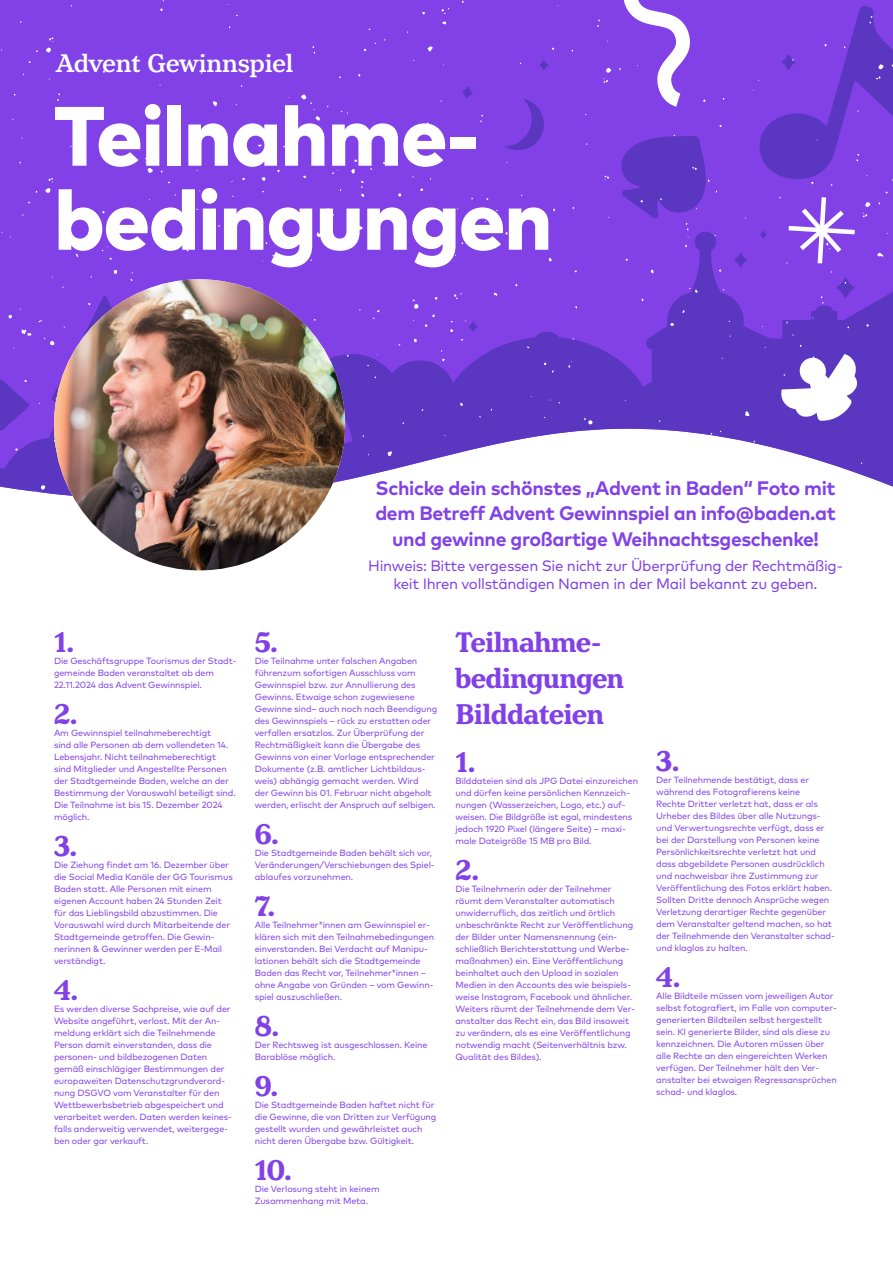
<style>
.page{position:relative;width:893px;height:1263px;background:#fff}
.page>*{position:absolute;margin:0;border:0;box-sizing:border-box;transform-origin:0 0}
.Cover_Titel_Tagen{font:800 84px/84px "Mark OT";letter-spacing:-.015em;color:#fff}
.Titel_Tagen{font:700 condensed 30px/36px "Henriette";letter-spacing:-.005em;color:#8241e6}
.Cover_Subline_Tagen{font:500 27px "Henriette";color:#fff}
.uber{font:700 19.5px/25.5px "Mark OT";letter-spacing:-.02em;color:#8241e6;text-align:center}
.uber-2{font:15px/18px "Mark OT";letter-spacing:-.02em;color:#8241e6;text-align:center}
.Kontakt_Details_Tagen{font:9px/12px "Mark OT";letter-spacing:-.015em;color:#8241e6}
</style>
<div class="page">
<img style="left:0;top:0;width:893px;height:559px">
<img style="left:54px;top:279px;width:291px;height:291px;border-radius:146px">
<svg style="left:468px;top:321px;width:10px;height:11px"></svg>
<svg style="left:539px;top:60px;width:10px;height:10px"></svg>
<svg style="left:505px;top:98px;width:42px;height:56px;background:#763ddb"></svg>
<svg style="left:462px;top:86px;width:11px;height:13px"></svg>
<svg style="left:781px;top:354px;width:77px;height:67px"></svg>
<p class="Cover_Subline_Tagen" style="left:56px;top:48px;width:239px">Advent Gewinnspiel</p>
<p class="Cover_Titel_Tagen" style="left:54px;top:92px;width:500px">Teilnahme&shy;bedingungen</p>
<p class="Titel_Tagen" style="left:54px;top:624px;width:22px">1.</p>
<p class="Kontakt_Details_Tagen" style="left:54px;top:655px;width:184px">Die Geschäftsgruppe Tourismus der Stadt&shy;gemeinde Baden veranstaltet ab dem<br>22.11.2024 das Advent Gewinnspiel.</p>
<p class="Titel_Tagen" style="left:54px;top:696px;width:25px">2.</p>
<p class="Kontakt_Details_Tagen" style="left:54px;top:727px;width:159px">Am Gewinnspiel teilnahmeberechtigt</p>
<p class="Kontakt_Details_Tagen" style="left:54px;top:739px;width:183px">sind alle Personen ab dem vollendeten 14.<br>Lebensjahr. Nicht teilnahmeberechtigt sind Mitglieder und Angestellte Personen der Stadtgemeinde Baden, welche an der Bestimmung der Vorauswahl beteiligt sind.<br>Die Teilnahme ist bis 15. Dezember 2024 möglich.</p>
<p class="Titel_Tagen" style="left:54px;top:828px;width:25px">3.</p>
<p class="Kontakt_Details_Tagen" style="left:54px;top:859px;width:180px">Die Ziehung findet am 16. Dezember über die Social Media Kanäle der GG Tourismus Baden statt. Alle Personen mit einem eigenen Account haben 24 Stunden Zeit für das Lieblingsbild abzustimmen. Die Vorauswahl wird durch Mitarbeitende der Stadtgemeinde getroffen. Die Gewin&shy;nerinnen &amp; Gewinner werden per E-Mail verständigt.</p>
<p class="Titel_Tagen" style="left:54px;top:972px;width:26px">4.</p>
<p class="Kontakt_Details_Tagen" style="left:54px;top:1003px;width:178px">Es werden diverse Sachpreise, wie auf der</p>
<p class="Kontakt_Details_Tagen" style="left:54px;top:1015px;width:180px">Website angeführt, verlost. Mit der An&shy;meldung erklärt sich die Teilnehmende Person damit einverstanden, dass die personen- und bildbezogenen Daten gemäß einschlägiger Bestimmungen der europaweiten Datenschutzgrundverord&shy;nung DSGVO vom Veranstalter für den Wettbewerbsbetrieb abgespeichert und verarbeitet werden. Daten werden keines&shy;falls anderweitig verwendet, weitergege&shy;ben oder gar verkauft.</p>
<p class="uber" style="left:375px;top:474px;width:462px">Schicke dein schönstes „Advent in Baden“ Foto mit dem Betreff Advent Gewinnspiel an info@baden.at und gewinne großartige Weihnachtsgeschenke!</p>
<p class="uber-2" style="left:368px;top:557px;width:476px">Hinweis: Bitte vergessen Sie nicht zur Überprüfung der Rechtmäßig&shy;keit Ihren vollständigen Namen in der Mail bekannt zu geben.</p>
<p class="Titel_Tagen" style="left:255px;top:624px;width:25px">5.</p>
<p class="Kontakt_Details_Tagen" style="left:255px;top:655px;width:184px">Die Teilnahme unter falschen Angaben führenzum sofortigen Ausschluss vom Gewinnspiel bzw. zur Annullierung des Gewinns. Etwaige schon zugewiesene Gewinne sind– auch noch nach Beendigung des Gewinnspiels – rück zu erstatten oder verfallen ersatzlos. Zur Überprüfung der Rechtmäßigkeit kann die Übergabe des Gewinns von einer Vorlage entsprechender Dokumente (z.B. amtlicher Lichtbildaus&shy;weis) abhängig gemacht werden. Wird<br>der Gewinn bis 01. Februar nicht abgeholt werden, erlischt der Anspruch auf selbigen.</p>
<p class="Titel_Tagen" style="left:255px;top:816px;width:26px">6.</p>
<p class="Kontakt_Details_Tagen" style="left:255px;top:847px;width:181px">Die Stadtgemeinde Baden behält sich vor,<br>Veränderungen/Verschiebungen des Spiel&shy;ablaufes vorzunehmen.</p>
<p class="Titel_Tagen" style="left:255px;top:888px;width:22px">7.</p>
<p class="Kontakt_Details_Tagen" style="left:255px;top:919px;width:181px">Alle Teilnehmer*innen am Gewinnspiel er&shy;klären sich mit den Teilnahmebedingungen einverstanden. Bei Verdacht auf Manipu&shy;lationen behält sich die Stadtgemeinde Baden das Recht vor, Teilnehmer*innen – ohne Angabe von Gründen – vom Gewinn&shy;spiel auszuschließen.</p>
<p class="Titel_Tagen" style="left:255px;top:1008px;width:26px">8.</p>
<p class="Kontakt_Details_Tagen" style="left:255px;top:1039px;width:174px">Der Rechtsweg ist ausgeschlossen. Keine<br>Barablöse möglich.</p>
<p class="Titel_Tagen" style="left:255px;top:1068px;width:25px">9.</p>
<p class="Kontakt_Details_Tagen" style="left:255px;top:1099px;width:181px">Die Stadtgemeinde Baden haftet nicht für</p>
<p class="Kontakt_Details_Tagen" style="left:255px;top:1111px;width:183px">die Gewinne, die von Dritten zur Verfügung</p>
<p class="Kontakt_Details_Tagen" style="left:255px;top:1123px;width:169px">gestellt wurden und gewährleistet auch</p>
<p class="Kontakt_Details_Tagen" style="left:255px;top:1135px;width:161px">nicht deren Übergabe bzw. Gültigkeit.</p>
<p class="Titel_Tagen" style="left:255px;top:1152px;width:39px">10.</p>
<p class="Kontakt_Details_Tagen" style="left:255px;top:1183px;width:127px">Die Verlosung steht in keinem<br>Zusammenhang mit Meta.</p>
<p class="Titel_Tagen" style="left:455px;top:624px;width:170px">Teilnahme&shy;bedingungen<br>Bilddateien</p>
<p class="Titel_Tagen" style="left:455px;top:744px;width:22px">1.</p>
<p class="Kontakt_Details_Tagen" style="left:455px;top:775px;width:184px">Bilddateien sind als JPG Datei einzureichen</p>
<p class="Kontakt_Details_Tagen" style="left:455px;top:787px;width:178px">und dürfen keine persönlichen Kennzeich&shy;nungen (Wasserzeichen, Logo, etc.) auf&shy;weisen. Die Bildgröße ist egal, mindestens jedoch 1920 Pixel (längere Seite) – maxi&shy;male Dateigröße 15 MB pro Bild.</p>
<p class="Titel_Tagen" style="left:455px;top:852px;width:25px">2.</p>
<p class="Kontakt_Details_Tagen" style="left:455px;top:883px;width:181px">Die Teilnehmerin oder der Teilnehmer räumt dem Veranstalter automatisch unwiderruflich, das zeitlich und örtlich unbeschränkte Recht zur Veröffentlichung der Bilder unter Namensnennung (ein&shy;schließlich Berichterstattung und Werbe&shy;maßnahmen) ein. Eine Veröffentlichung beinhaltet auch den Upload in sozialen Medien in den Accounts des wie beispiels&shy;weise Instagram, Facebook und ähnlicher.<br>Weiters räumt der Teilnehmende dem Ver&shy;anstalter das Recht ein, das Bild insoweit zu verändern, als es eine Veröffentlichung notwendig macht (Seitenverhältnis bzw.<br>Qualität des Bildes).</p>
<p class="Titel_Tagen" style="left:656px;top:743px;width:25px">3.</p>
<p class="Kontakt_Details_Tagen" style="left:656px;top:773px;width:180px">Der Teilnehmende bestätigt, dass er während des Fotografierens keine<br>Rechte Dritter verletzt hat, dass er als Urheber des Bildes über alle Nutzungs&shy;und Verwertungsrechte verfügt, dass er bei der Darstellung von Personen keine Persönlichkeitsrechte verletzt hat und dass abgebildete Personen ausdrücklich und nachweisbar ihre Zustimmung zur Veröffentlichung des Fotos erklärt haben.<br>Sollten Dritte dennoch Ansprüche wegen Verletzung derartiger Rechte gegenüber dem Veranstalter geltend machen, so hat der Teilnehmende den Veranstalter schad&shy;und klaglos zu halten.</p>
<p class="Titel_Tagen" style="left:656px;top:959px;width:26px">4.</p>
<p class="Kontakt_Details_Tagen" style="left:656px;top:989px;width:182px">Alle Bildteile müssen vom jeweiligen Autor selbst fotografiert, im Falle von computer&shy;generierten Bildteilen selbst hergestellt sein. KI generierte Bilder, sind als diese zu kennzeichnen. Die Autoren müssen über alle Rechte an den eingereichten Werken verfügen. Der Teilnehmer hält den Ver&shy;anstalter bei etwaigen Regressansprüchen schad- und klaglos.</p>
</div>
